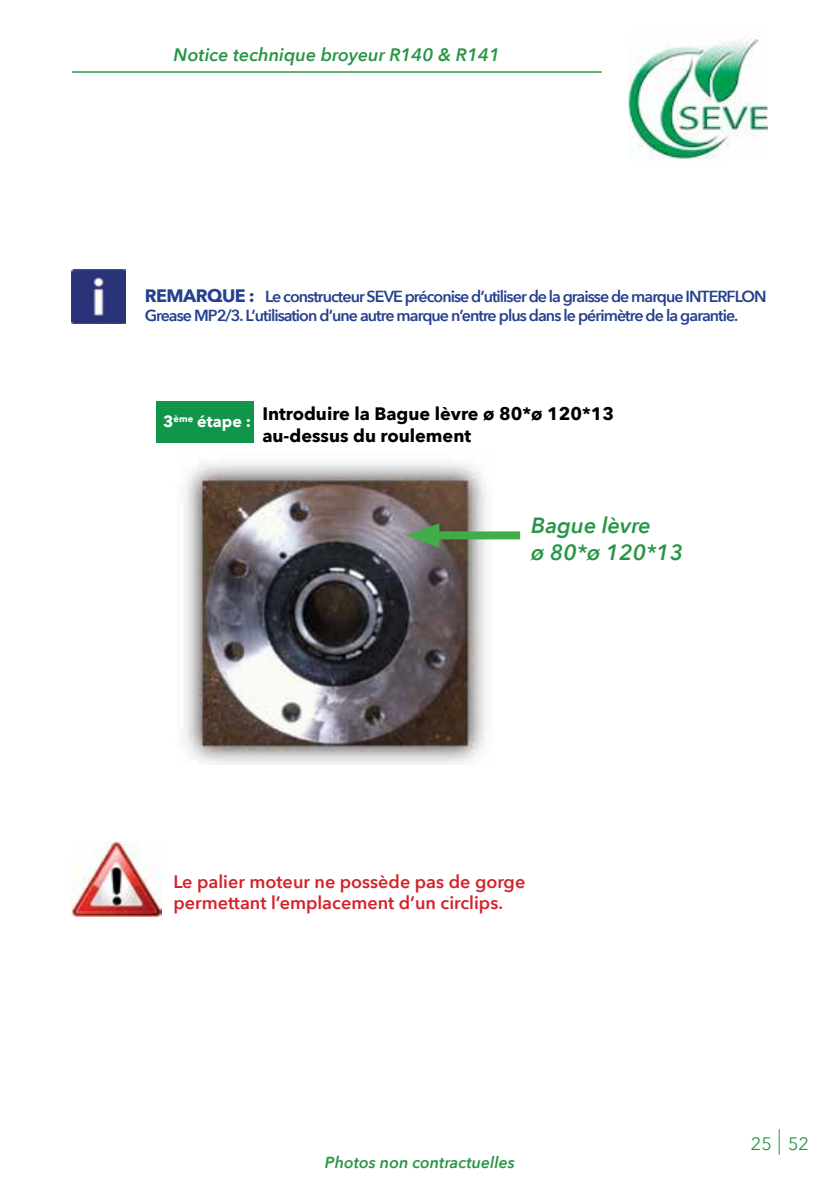
<style>
.page{position:relative;width:840px;height:1191px;background:#fff}
.page>*{position:absolute;margin:0;border:0;box-sizing:border-box;transform-origin:0 0}
.t1{font:italic 600 22px/26.4px "Avenir Next";color:#289546}
.t2{font:600 18px/21.6px "Avenir Next";color:#d2232a}
.t3{font:700 18px/21.6px "Avenir Next";color:#000}
.t4{font:italic 600 18px "Avenir Next";color:#289546}
.t5{font:18px "Avenir Next";color:#289546}
.t6{font:600 16px/19.2px "Avenir Next";letter-spacing:-.06em;color:#25408f}
.t7{font:italic 600 16px "Avenir Next";color:#289546}
.s1{font-weight:700;font-size:18px}
</style>
<div class="page">
<img style="left:628px;top:35px;width:139px;height:125px">
<hr style="left:72px;top:71px;width:529px;height:2px;background:#289546">
<svg style="left:778px;top:1129px;width:1px;height:25px"></svg>
<img style="left:71px;top:269px;width:54px;height:54px">
<div style="left:156px;top:401px;width:97px;height:41px;background:#11954b"></div>
<img style="left:184px;top:462px;width:310px;height:302px">
<div style="left:425px;top:531px;width:95px;height:8px;background:#41ad49"></div>
<svg style="left:405px;top:523px;width:34px;height:24px"></svg>
<img style="left:71px;top:841px;width:90px;height:75px">
<p class="t4" style="left:173px;top:39px;width:328px">Notice technique broyeur R140 &amp; R141</p>
<p class="t6" style="left:145px;top:286px;width:623px"><span class="s1">REMARQUE :</span> Le constructeur SEVE préconise d’utiliser de la graisse de marque INTERFLON<br>Grease MP2/3. L’utilisation d’une autre marque n’entre plus dans le périmètre de la garantie.</p>
<p class="t3" style="left:262px;top:402px;width:353px;text-indent:-99px"><sub>3</sub><sub>ème</sub> <sub>étape</sub> <sub>:</sub> Introduire la Bague lèvre ø 80*ø 120*13 au-dessus du roulement</p>
<h1 class="t1" style="left:531px;top:511px;width:153px">Bague lèvre<br>ø 80*ø 120*13</h1>
<p class="t2" style="left:173px;top:870px;width:353px">Le palier moteur ne possède pas de gorge permettant l’emplacement d’un circlips.</p>
<p class="t7" style="left:325px;top:1148px;width:191px">Photos non contractuelles</p>
<p class="t5" style="left:750px;top:1128px;width:22px">25</p>
<p class="t5" style="left:787px;top:1128px;width:22px">52</p>
</div>
